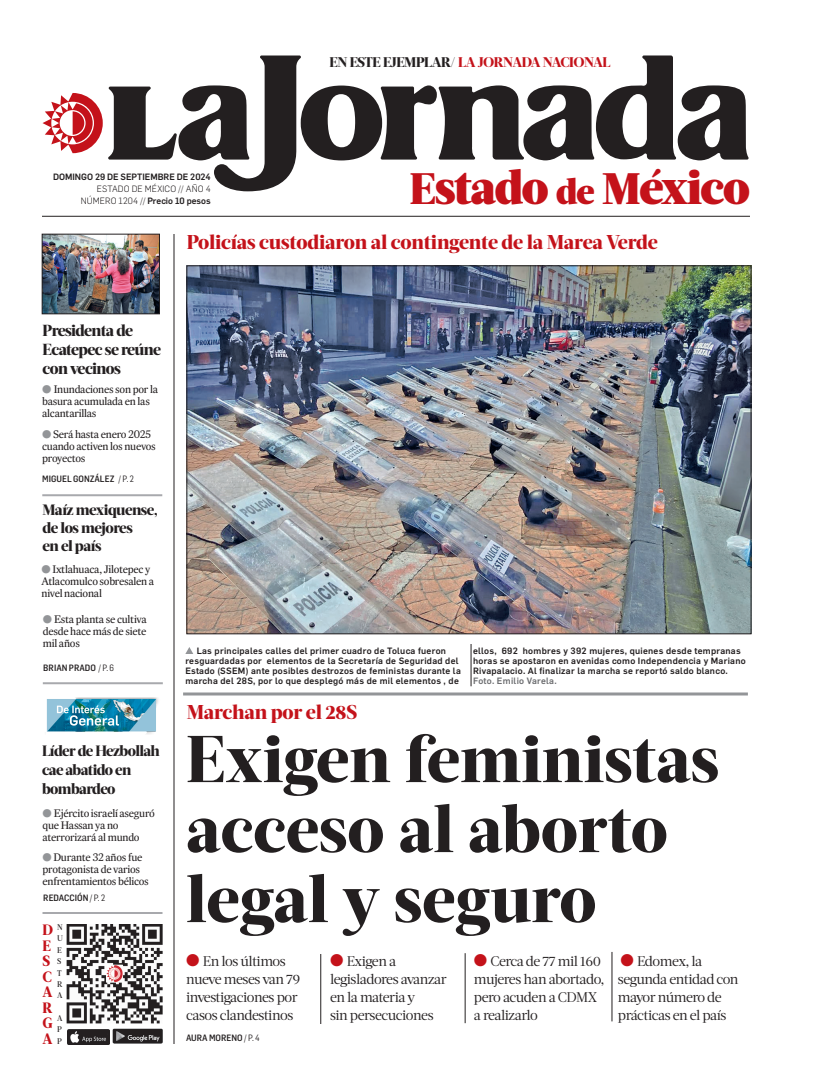
<style>
.page{position:relative;width:822px;height:1089px;background:#fff}
.page>*{position:absolute;margin:0;border:0;box-sizing:border-box;transform-origin:0 0}
.CABEZA_72{font:800 66px "Acta Headline";color:#231f20}
.CABEZA_56{font:900 48px "Acta Deck";letter-spacing:-.03em;color:#c4121a}
.BALAZO_ROJO_19{font:800 20px "Acta Headline";letter-spacing:-.01em;color:#c4121a}
.AVISO_18{font:800 16px/19px "Acta Headline";letter-spacing:-.04em;color:#231f20}
.AVISO_18-2{font:800 15px/19px "Acta Headline";letter-spacing:-.04em;color:#231f20}
.CABEZA_56-2{font:800 15px "Acta Deck";color:#c4121a;scale:.96 1}
.SUMARIO_17{font:14px/18px "Acta Deck";letter-spacing:-.035em;color:#231f20}
.CABEZA_56-3{font:800 14px "Acta Headline";letter-spacing:-.03em;color:#c4121a}
.AVISO_18-3{font:11px/12px "Expresso Tx";letter-spacing:-.025em;color:#231f20}
.PIE_DE_FOTO_SIN_PLECA{font:500 9px/10px "Flama";letter-spacing:.03em;color:#231f20;text-align:center}
.FECHA_AÑO_NUM_PORTADA{font:500 9px/12px "Flama";color:#231f20;text-align:right}
.SUMARIO_9_5{font:500 9px "Flama Semicond";color:#231f20}
.CREDITO_PORTADA{font:500 9px "Flama Semicond";color:#231f20}
.CABEZA_56-4{font:500 8.2px "Acta Deck";color:#231f20;scale:.96 1}
.s1{font-weight:300}
.s2{color:#231f20}
.s3{font-size:44px}
.s4{font-size:36px}
.s5{color:#939598}
.s6{font-weight:400}
.s7{color:#6c6d70}
.s8{color:#c4121a}
</style>
<div class="page">
<hr style="left:42px;top:216px;width:708px;height:1px;background:#231f20">
<svg style="left:43px;top:55px;width:706px;height:136px"></svg>
<img style="left:112px;top:1028px;width:51px;height:16px">
<hr style="left:127px;top:1031px;width:25px;height:4px;background:#231f20">
<img style="left:67px;top:1029px;width:42px;height:15px">
<hr style="left:80px;top:1032px;width:27px;height:4px;background:#231f20">
<img style="left:67px;top:924px;width:95px;height:100px">
<hr style="left:42px;top:494px;width:120px;height:2px;background:#a8a9ad">
<hr style="left:43px;top:682px;width:120px;height:2px;background:#a8a9ad">
<hr style="left:43px;top:912px;width:120px;height:2px;background:#a8a9ad">
<img style="left:44px;top:236px;width:114px;height:76px">
<div style="left:42px;top:234px;width:118px;height:80px;border:1px solid #231f20"></div>
<img style="left:46px;top:697px;width:112px;height:37px">
<hr style="left:174px;top:234px;width:1px;height:810px;background:#231f20">
<svg style="left:183px;top:692px;width:565px;height:4px;background:#adafb1"></svg>
<hr style="left:465px;top:953px;width:1px;height:70px;background:#231f20">
<hr style="left:612px;top:952px;width:1px;height:69px;background:#231f20">
<svg style="left:185px;top:647px;width:8px;height:7px"></svg>
<img style="left:189px;top:268px;width:560px;height:364px">
<hr style="left:471px;top:644px;width:1px;height:42px;background:#231f20">
<hr style="left:321px;top:954px;width:1px;height:70px;background:#231f20">
<p class="FECHA_AÑO_NUM_PORTADA" style="left:53px;top:170px;width:159px">DOMINGO 29 DE SEPTIEMBRE DE 2024<br><span class="s1">ESTADO DE MÉXICO // AÑO 4<br>NÚMERO 1204 //</span> Precio 10 pesos</p>
<p class="CABEZA_56-3" style="left:330px;top:54px;width:283px"><span class="s2">EN ESTE EJEMPLAR/</span> LA JORNADA NACIONAL</p>
<p class="CABEZA_56" style="left:410px;top:158px;width:342px"><span class="s3">E</span>stado <span class="s4">de</span> <span class="s3">M</span>éxico</p>
<p class="BALAZO_ROJO_19" style="left:187px;top:230px;width:473px">Policías custodiaron al contingente de la Marea Verde</p>
<p class="AVISO_18" style="left:43px;top:321px;width:120px">Presidenta de<br>Ecatepec se reúne con vecinos</p>
<p class="AVISO_18-3" style="left:42px;top:383px;width:117px"><span class="s5">●</span> Inundaciones son por la basura acumulada en las alcantarillas</p>
<p class="AVISO_18-3" style="left:42px;top:428px;width:115px"><span class="s5">●</span> Será hasta enero 2025 cuando activen los nuevos proyectos</p>
<p class="SUMARIO_9_5" style="left:42px;top:473px;width:93px">MIGUEL GONZÁLEZ <span class="s6">/ P. 2</span></p>
<p class="AVISO_18-2" style="left:43px;top:501px;width:117px">Maíz mexiquense,</p>
<p class="AVISO_18-2" style="left:43px;top:519px;width:92px">de los mejores</p>
<p class="AVISO_18-2" style="left:43px;top:537px;width:60px">en el país</p>
<p class="AVISO_18-3" style="left:42px;top:563px;width:114px"><span class="s5">●</span> Ixtlahuaca, Jilotepec y<br>Atlacomulco sobresalen a nivel nacional</p>
<p class="AVISO_18-3" style="left:43px;top:613px;width:106px;text-align:justify"><span class="s5">●</span> Esta planta se cultiva desde hace más de siete mil años</p>
<p class="SUMARIO_9_5" style="left:43px;top:662px;width:72px">BRIAN PRADO <span class="s6">/ P. 6</span></p>
<p class="AVISO_18-2" style="left:42px;top:741px;width:119px">Líder de Hezbollah cae abatido en bombardeo</p>
<p class="AVISO_18-3" style="left:43px;top:807px;width:114px"><span class="s5">●</span> Ejército israelí aseguró que Hassan ya no aterrorizará al mundo</p>
<p class="AVISO_18-3" style="left:43px;top:851px;width:108px"><span class="s5">●</span> Durante 32 años fue protagonista de varios enfrentamientos bélicos</p>
<p class="SUMARIO_9_5" style="left:43px;top:892px;width:63px">REDACCIÓN <span class="s6">/ P. 2</span></p>
<p class="CABEZA_56-4" style="left:57px;top:922px;width:7px">N</p>
<p class="CABEZA_56-4" style="left:57px;top:934px;width:8px">U</p>
<p class="CABEZA_56-4" style="left:57px;top:945px;width:6px">E</p>
<p class="CABEZA_56-4" style="left:57px;top:956px;width:6px">S</p>
<p class="CABEZA_56-4" style="left:57px;top:968px;width:6px">T</p>
<p class="CABEZA_56-4" style="left:57px;top:979px;width:7px">R</p>
<p class="CABEZA_56-4" style="left:57px;top:991px;width:7px">A</p>
<p class="CABEZA_56-4" style="left:57px;top:1013px;width:7px">A</p>
<p class="CABEZA_56-4" style="left:57px;top:1025px;width:6px">P</p>
<p class="CABEZA_56-4" style="left:57px;top:1036px;width:6px">P</p>
<p class="CABEZA_56-2" style="left:42px;top:921px;width:13px">D</p>
<p class="CABEZA_56-2" style="left:42px;top:936px;width:10px">E</p>
<p class="CABEZA_56-2" style="left:42px;top:952px;width:10px">S</p>
<p class="CABEZA_56-2" style="left:42px;top:967px;width:11px">C</p>
<p class="CABEZA_56-2" style="left:42px;top:983px;width:12px">A</p>
<p class="CABEZA_56-2" style="left:42px;top:999px;width:12px">R</p>
<p class="CABEZA_56-2" style="left:42px;top:1014px;width:12px">G</p>
<p class="CABEZA_56-2" style="left:42px;top:1030px;width:12px">A</p>
<p class="PIE_DE_FOTO_SIN_PLECA" style="left:185px;top:645px;width:277px">Las principales calles del primer cuadro de Toluca fueron resguardadas por elementos de la Secretaría de Seguridad del Estado (SSEM) ante posibles destrozos de feministas durante la marcha del 28S, por lo que desplegó más de mil elementos , de</p>
<p class="PIE_DE_FOTO_SIN_PLECA" style="left:473px;top:645px;width:274px;text-align:left">ellos, 692 hombres y 392 mujeres, quienes desde tempranas horas se apostaron en avenidas como Independencia y Mariano Rivapalacio. Al finalizar la marcha se reportó saldo blanco.<br><span class="s7">Foto. Emilio Varela.</span></p>
<p class="BALAZO_ROJO_19" style="left:187px;top:700px;width:172px">Marchan por el 28S</p>
<p class="CABEZA_72" style="left:186px;top:720px;width:535px">Exigen feministas</p>
<p class="CABEZA_72" style="left:186px;top:790px;width:483px">acceso al aborto</p>
<p class="CABEZA_72" style="left:186px;top:860px;width:412px">legal y seguro</p>
<p class="SUMARIO_17" style="left:186px;top:952px;width:116px"><span class="s8">●</span> En los últimos nueve meses van 79 investigaciones por casos clandestinos</p>
<p class="SUMARIO_17" style="left:330px;top:952px;width:118px"><span class="s8">●</span> Exigen a legisladores avanzar</p>
<p class="SUMARIO_17" style="left:330px;top:988px;width:87px">en la materia y</p>
<p class="SUMARIO_17" style="left:330px;top:1006px;width:105px">sin persecuciones</p>
<p class="CREDITO_PORTADA" style="left:186px;top:1032px;width:75px">AURA MORENO <span class="s6">/ P. 4</span></p>
<p class="SUMARIO_17" style="left:474px;top:952px;width:129px"><span class="s8">●</span> Cerca de 77 mil 160</p>
<p class="SUMARIO_17" style="left:474px;top:970px;width:132px">mujeres han abortado, pero acuden a CDMX a realizarlo</p>
<p class="SUMARIO_17" style="left:618px;top:952px;width:122px"><span class="s8">●</span> Edomex, la segunda entidad con mayor número de prácticas en el país</p>
</div>
